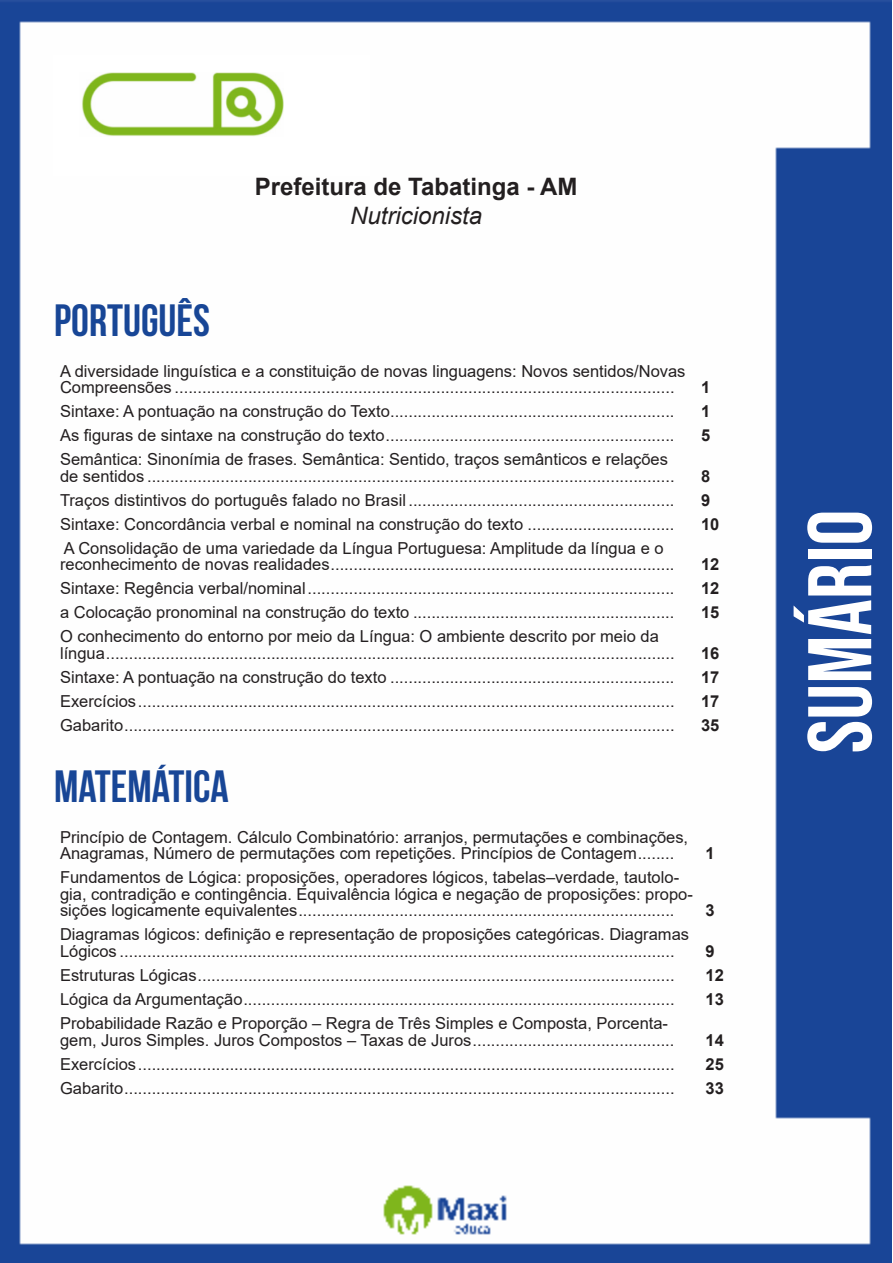
<style>
.page{position:relative;width:893px;height:1263px;background:#fff}
.page>*{position:absolute;margin:0;border:0;box-sizing:border-box;transform-origin:0 0}
.t1{font:90px "Bebas Neue";color:#fff}
.t2{font:700 45px "Bebas Neue";color:#184696}
.t3{font:700 24px "Arial";color:#231f20}
.t4{font:italic 24px "Arial";color:#231f20}
.ALTERNATIVAS{font:16.5px/16.5px "Arial";color:#231f20}
.INDICE{font:700 16.5px "Arial";color:#231f20}
</style>
<div class="page">
<img style="left:0;top:0;width:892px;height:1263px">
<div style="left:53px;top:55px;width:317px;height:121px;background:#fff"></div>
<img style="left:82px;top:72px;width:201px;height:64px">
<p class="t3" style="left:255px;top:170px;width:324px">Prefeitura de Tabatinga - AM</p>
<p class="t4" style="left:350px;top:200px;width:134px">Nutricionista</p>
<p class="t2" style="left:54px;top:295px;width:157px">PORTUGUÊS</p>
<p class="ALTERNATIVAS" style="left:60px;top:363px;width:627px">A diversidade linguística e a constituição de novas linguagens: Novos sentidos/Novas<br>Compreensões .............................................................................................................</p>
<p class="INDICE" style="left:701px;top:376px;width:11px">1</p>
<p class="ALTERNATIVAS" style="left:60px;top:403px;width:616px">Sintaxe: A pontuação na construção do Texto..............................................................</p>
<p class="INDICE" style="left:701px;top:400px;width:11px">1</p>
<p class="ALTERNATIVAS" style="left:60px;top:427px;width:616px">As figuras de sintaxe na construção do texto...............................................................</p>
<p class="INDICE" style="left:701px;top:424px;width:11px">5</p>
<p class="ALTERNATIVAS" style="left:60px;top:451px;width:616px">Semântica: Sinonímia de frases. Semântica: Sentido, traços semânticos e relações de sentidos ...................................................................................................................</p>
<p class="INDICE" style="left:701px;top:464px;width:11px">8</p>
<p class="ALTERNATIVAS" style="left:60px;top:492px;width:616px">Traços distintivos do português falado no Brasil ..........................................................</p>
<p class="INDICE" style="left:701px;top:488px;width:11px">9</p>
<p class="ALTERNATIVAS" style="left:60px;top:516px;width:616px">Sintaxe: Concordância verbal e nominal na construção do texto ................................</p>
<p class="INDICE" style="left:701px;top:512px;width:20px">10</p>
<p class="ALTERNATIVAS" style="left:60px;top:540px;width:616px">A Consolidação de uma variedade da Língua Portuguesa: Amplitude da língua e o reconhecimento de novas realidades...........................................................................</p>
<p class="INDICE" style="left:701px;top:553px;width:20px">12</p>
<p class="ALTERNATIVAS" style="left:60px;top:580px;width:616px">Sintaxe: Regência verbal/nominal................................................................................</p>
<p class="INDICE" style="left:701px;top:577px;width:20px">12</p>
<p class="ALTERNATIVAS" style="left:60px;top:604px;width:616px">a Colocação pronominal na construção do texto .........................................................</p>
<p class="INDICE" style="left:701px;top:601px;width:20px">15</p>
<p class="ALTERNATIVAS" style="left:60px;top:628px;width:616px">O conhecimento do entorno por meio da Língua: O ambiente descrito por meio da língua............................................................................................................................</p>
<p class="INDICE" style="left:701px;top:641px;width:20px">16</p>
<p class="ALTERNATIVAS" style="left:60px;top:669px;width:616px">Sintaxe: A pontuação na construção do texto ..............................................................</p>
<p class="INDICE" style="left:701px;top:665px;width:20px">17</p>
<p class="ALTERNATIVAS" style="left:60px;top:693px;width:616px">Exercícios.....................................................................................................................</p>
<p class="INDICE" style="left:701px;top:689px;width:20px">17</p>
<p class="ALTERNATIVAS" style="left:60px;top:717px;width:616px">Gabarito........................................................................................................................</p>
<p class="INDICE" style="left:701px;top:713px;width:20px">35</p>
<p class="t2" style="left:54px;top:762px;width:176px">MATEMÁTICA</p>
<p class="ALTERNATIVAS" style="left:60px;top:829px;width:630px">Princípio de Contagem. Cálculo Combinatório: arranjos, permutações e combinações,<br>Anagramas, Número de permutações com repetições. Princípios de Contagem........</p>
<p class="INDICE" style="left:705px;top:842px;width:11px">1</p>
<p class="ALTERNATIVAS" style="left:60px;top:869px;width:634px">Fundamentos de Lógica: proposições, operadores lógicos, tabelas–verdade, tautolo&shy;gia, contradição e contingência. Equivalência lógica e negação de proposições: propo&shy;sições logicamente equivalentes..................................................................................</p>
<p class="ALTERNATIVAS" style="left:60px;top:926px;width:631px">Diagramas lógicos: definição e representação de proposições categóricas. Diagramas<br>Lógicos .........................................................................................................................</p>
<p class="INDICE" style="left:705px;top:899px;width:11px">3</p>
<p class="INDICE" style="left:705px;top:939px;width:11px">9</p>
<p class="ALTERNATIVAS" style="left:60px;top:967px;width:616px">Estruturas Lógicas........................................................................................................</p>
<p class="INDICE" style="left:705px;top:963px;width:20px">12</p>
<p class="ALTERNATIVAS" style="left:60px;top:991px;width:616px">Lógica da Argumentação..............................................................................................</p>
<p class="INDICE" style="left:705px;top:987px;width:20px">13</p>
<p class="ALTERNATIVAS" style="left:60px;top:1015px;width:616px">Probabilidade Razão e Proporção – Regra de Três Simples e Composta, Porcenta&shy;gem, Juros Simples. Juros Compostos – Taxas de Juros............................................</p>
<p class="INDICE" style="left:705px;top:1028px;width:20px">14</p>
<p class="ALTERNATIVAS" style="left:60px;top:1055px;width:616px">Exercícios.....................................................................................................................</p>
<p class="INDICE" style="left:705px;top:1052px;width:20px">25</p>
<p class="ALTERNATIVAS" style="left:60px;top:1079px;width:616px">Gabarito........................................................................................................................</p>
<p class="INDICE" style="left:705px;top:1076px;width:20px">33</p>
<h1 class="t1" style="left:789px;top:753px;width:245px;rotate:-90deg">sumário</h1>
</div>
